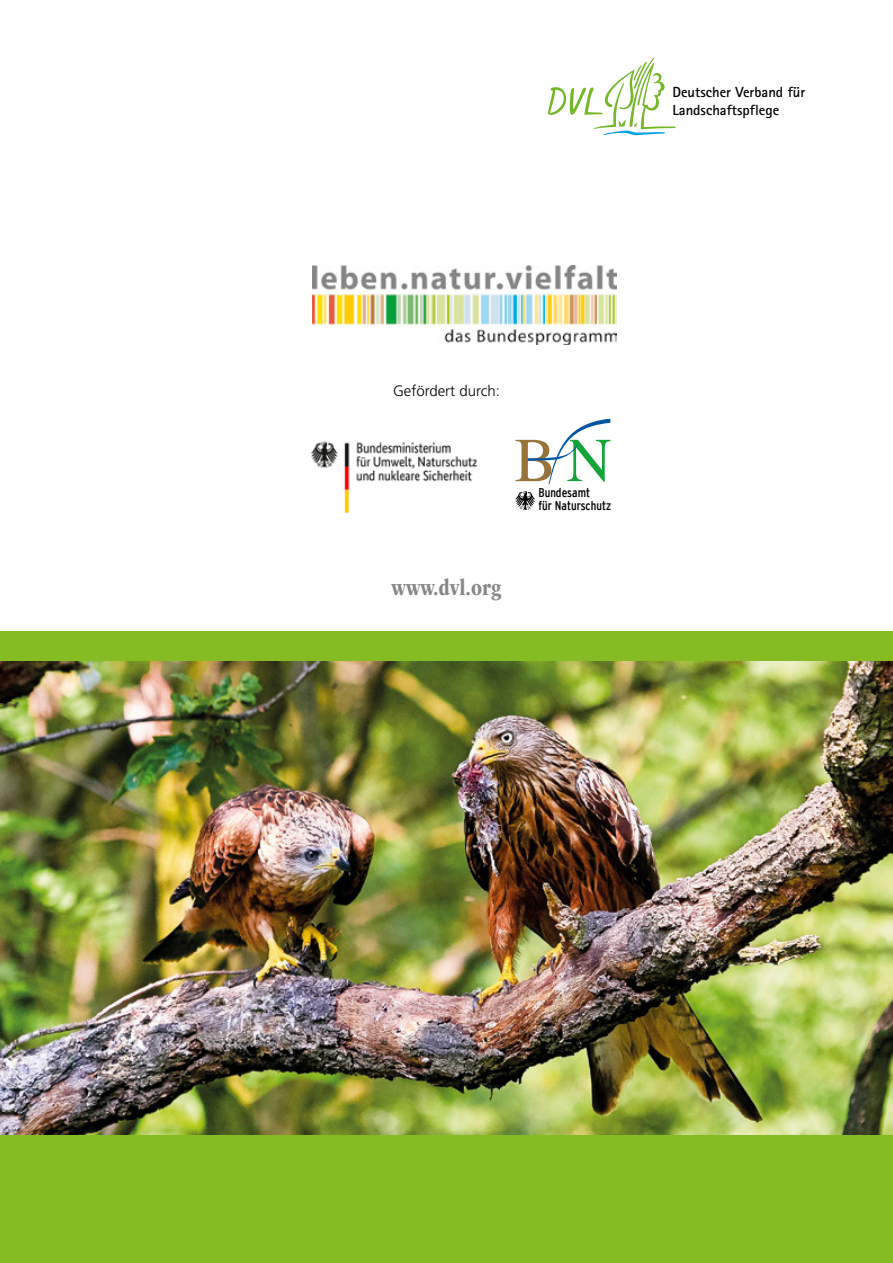
<style>
.page{position:relative;width:893px;height:1263px;background:#fff}
.page>*{position:absolute;margin:0;border:0;box-sizing:border-box;transform-origin:0 0}
.Vortrag-Organisation{font:700 condensed 24px "ITC Garamond Std";color:#878786}
.LT_1-Sp{font:300 15px "Frutiger LT Std";color:#000}
.Artefakt{font:700 14.7px/17.5px "Rotis Sans Serif";color:#000}
.t1{font:condensed 12.6px/12.6px "Interstate";color:#000}
</style>
<div class="page">
<img style="left:311px;top:441px;width:166px;height:72px">
<img style="left:0;top:661px;width:892px;height:474px">
<div style="left:0;top:631px;width:893px;height:30px;background:#85bb23"></div>
<div style="left:0;top:1135px;width:893px;height:128px;background:#85bb23"></div>
<svg style="left:548px;top:58px;width:128px;height:77px"></svg>
<hr style="left:892px;top:648px;width:1px;height:518px;background:#85bb23">
<svg style="left:515px;top:419px;width:96px;height:65px"></svg>
<svg style="left:515px;top:491px;width:20px;height:19px"></svg>
<img style="left:313px;top:265px;width:304px;height:80px">
<p class="Artefakt" style="left:672px;top:83px;width:134px">Deutscher Verband für<br>Landschaftspflege</p>
<p class="LT_1-Sp" style="left:393px;top:383px;width:108px">Gefördert durch:</p>
<h3 class="Vortrag-Organisation" style="left:392px;top:574px;width:111px">www.dvl.org</h3>
<p class="t1" style="left:538px;top:486px;width:74px">Bundesamt<br>für Naturschutz</p>
</div>
